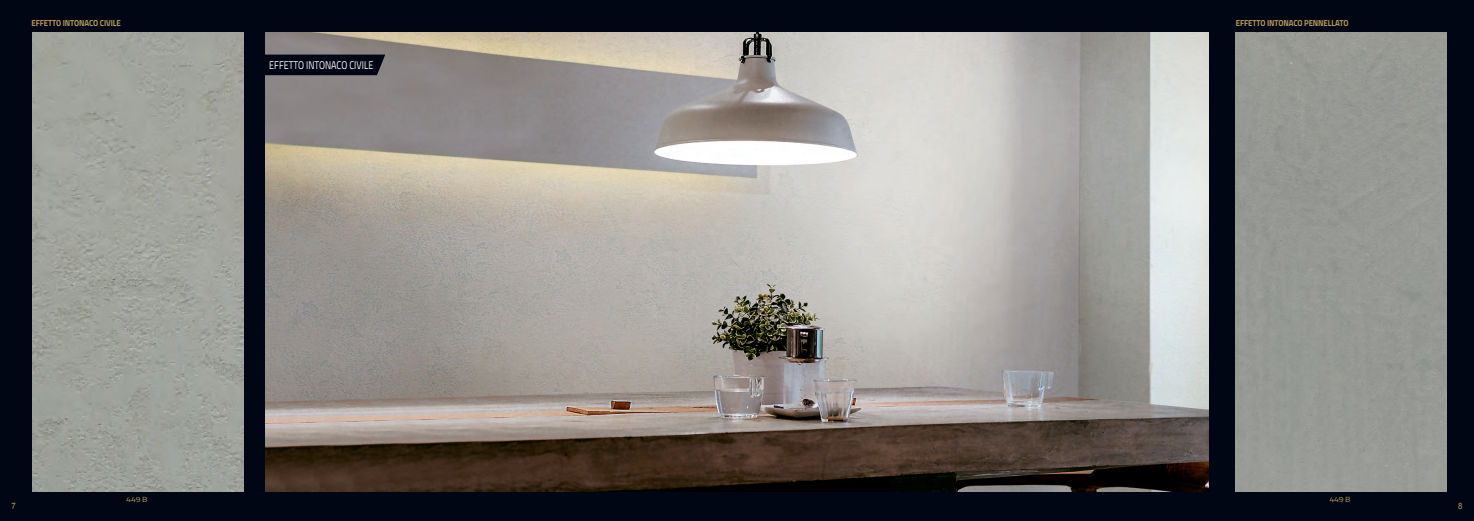
<style>
.page{position:relative;width:1474px;height:521px;background:#fff}
.page>*{position:absolute;margin:0;border:0;box-sizing:border-box;transform-origin:0 0}
.t1{font:11.2px "Titillium";color:#fff;scale:.81 1}
.t2{font:700 8.75px "Titillium";letter-spacing:-.015em;color:#b39758;scale:.9 1}
.t3{font:8.75px "Arial";color:#b39758;scale:.9 1}
.t4{font:7.44px "Titillium";letter-spacing:-.02em;color:#b39758;scale:1.18 1}
</style>
<div class="page">
<div style="left:0;top:0;width:1473px;height:521px;background:#010614"></div>
<img style="left:265px;top:32px;width:943px;height:459px">
<svg style="left:265px;top:55px;width:120px;height:20px"></svg>
<img style="left:32px;top:32px;width:211px;height:459px">
<div style="left:1235px;top:32px;width:211px;height:459px;background:#979994"></div>
<p class="t2" style="left:32px;top:17px;width:101px">EFFETTO INTONACO CIVILE</p>
<p class="t2" style="left:1235px;top:17px;width:127px">EFFETTO INTONACO PENNELLATO</p>
<p class="t1" style="left:269px;top:56px;width:130px">EFFETTO INTONACO CIVILE</p>
<p class="t4" style="left:126px;top:494px;width:20px">449 B</p>
<p class="t4" style="left:1329px;top:494px;width:20px">449 B</p>
<p class="t3" style="left:11px;top:500px;width:6px">7</p>
<p class="t3" style="left:1457px;top:500px;width:6px">8</p>
</div>
